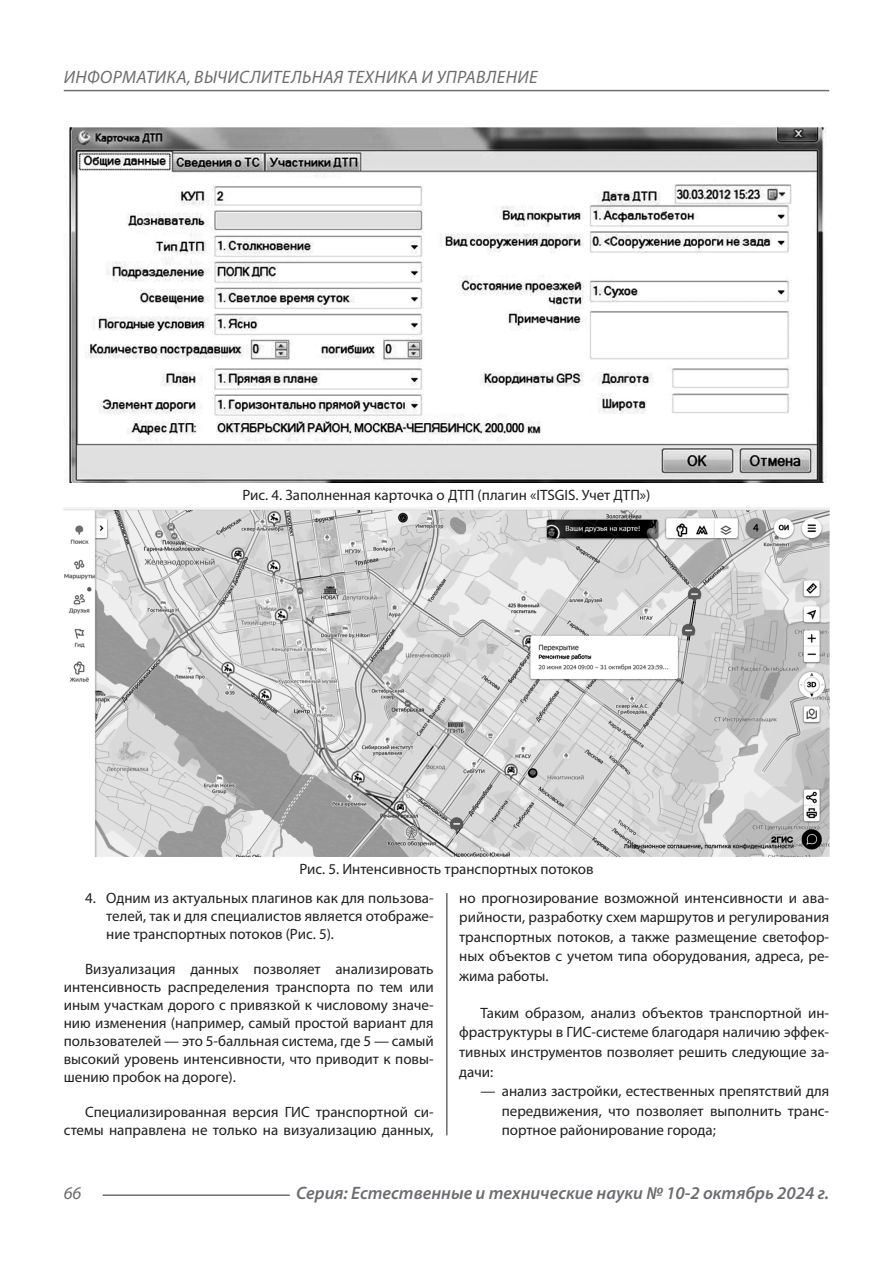
<style>
.page{position:relative;width:893px;height:1263px;background:#fff}
.page>*{position:absolute;margin:0;border:0;box-sizing:border-box;transform-origin:0 0}
.t1{font:italic 600 18px "Myriad Pro";color:#6c6d70}
.t2{font:italic 18px "Myriad Pro";letter-spacing:.02em;color:#6c6d70}
.Статья_текст{font:15px/18px "Myriad Pro";color:#231f20;text-align:justify}
</style>
<div class="page">
<hr style="left:446px;top:128px;width:1px;height:1007px;background:#231f20">
<hr style="left:103px;top:1194px;width:187px;height:2px;background:#6c6d70">
<hr style="left:64px;top:90px;width:765px;height:1px;background:#6c6d70">
<div style="left:443px;top:874px;width:10px;height:19px;background:#fff"></div>
<img style="left:69px;top:128px;width:757px;height:354px">
<img style="left:64px;top:507px;width:765px;height:349px">
<p class="t2" style="left:64px;top:66px;width:475px">ИНФОРМАТИКА, ВЫЧИСЛИТЕЛЬНАЯ ТЕХНИКА И УПРАВЛЕНИЕ</p>
<p class="Статья_текст" style="left:242px;top:486px;width:409px">Рис. 4. Заполненная карточка о ДТП (плагин «ITSGIS. Учет ДТП»)</p>
<p class="Статья_текст" style="left:299px;top:860px;width:296px">Рис. 5. Интенсивность транспортных потоков</p>
<p class="Статья_текст" style="left:106px;top:888px;width:329px;text-indent:-21px">4. Одним из актуальных плагинов как для пользова&shy;телей, так и для специалистов является отображе&shy;ние транспортных потоков (Рис. 5).</p>
<p class="Статья_текст" style="left:64px;top:959px;width:371px;text-indent:21px">Визуализация данных позволяет анализировать интенсивность распределения транспорта по тем или иным участкам дорого с привязкой к числовому значе&shy;нию изменения (например, самый простой вариант для пользователей — это 5-балльная система, где 5 — самый высокий уровень интенсивности, что приводит к повы&shy;шению пробок на дороге).</p>
<p class="Статья_текст" style="left:64px;top:1103px;width:371px;text-align:right">Специализированная версия ГИС транспортной си&shy;стемы направлена не только на визуализацию данных,</p>
<p class="Статья_текст" style="left:459px;top:887px;width:371px;line-height:19.6px">но прогнозирование возможной интенсивности и ава&shy;рийности, разработку схем маршрутов и регулирования транспортных потоков, а также размещение светофор&shy;ных объектов с учетом типа оборудования, адреса, ре&shy;жима работы.</p>
<p class="Статья_текст" style="left:459px;top:1002px;width:371px;line-height:19.6px;text-indent:21px">Таким образом, анализ объектов транспортной ин&shy;фраструктуры в ГИС-системе благодаря наличию эффек&shy;тивных инструментов позволяет решить следующие за&shy;дачи:</p>
<p class="Статья_текст" style="left:502px;top:1081px;width:329px;line-height:19.6px;text-indent:-21px">— анализ застройки, естественных препятствий для передвижения, что позволяет выполнить транс&shy;портное районирование города;</p>
<p class="t2" style="left:64px;top:1182px;width:19px">66</p>
<p class="t1" style="left:296px;top:1182px;width:535px">Серия: Естественные и технические науки № 10-2 октябрь 2024 г.</p>
</div>
